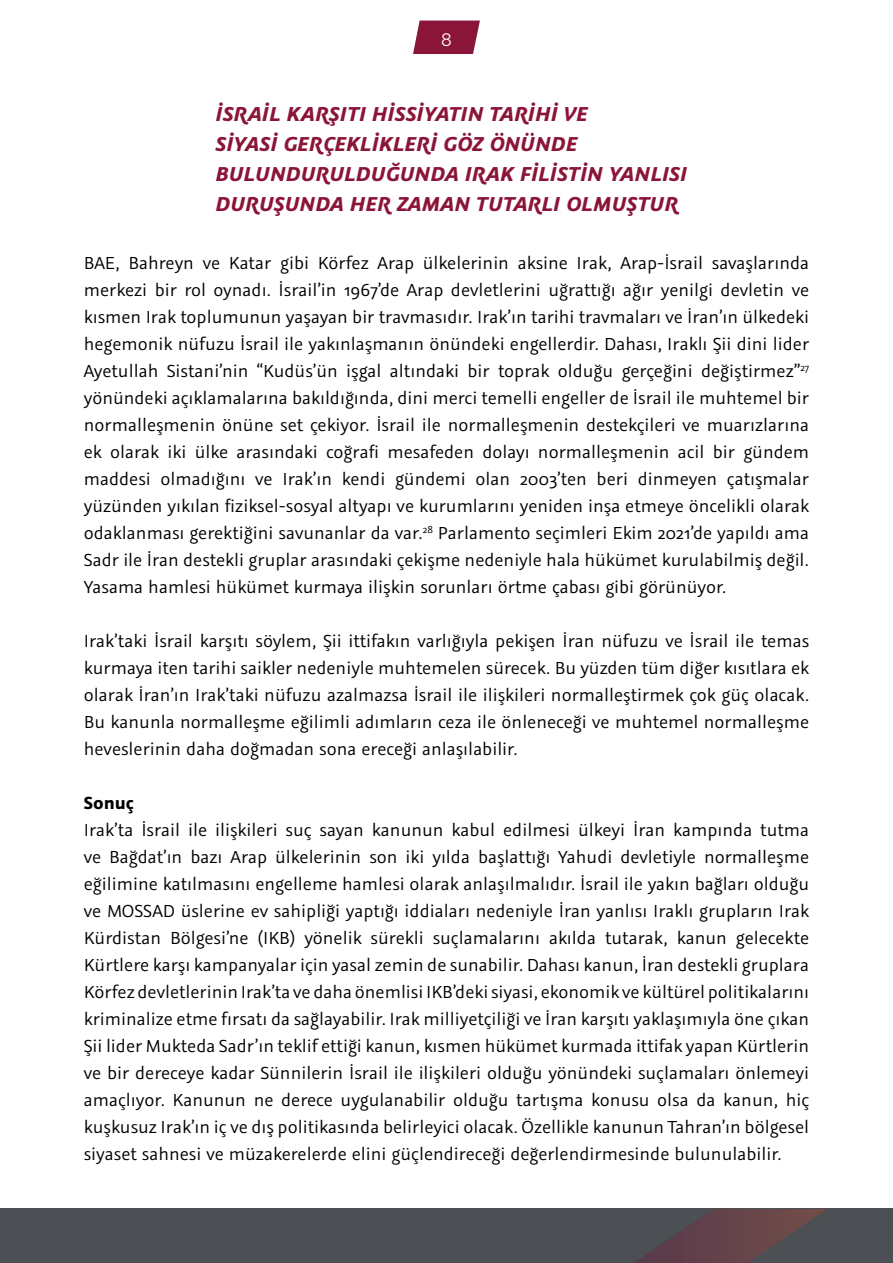
<style>
.page{position:relative;width:893px;height:1263px;background:#fff}
.page>*{position:absolute;margin:0;border:0;box-sizing:border-box;transform-origin:0 0}
.t1{font:italic 700 22.5px/30px "Graublau Sans";letter-spacing:.01em;color:#8b1538}
.t2{font:19.5px/27px "Graublau Sans";color:#000;text-align:justify}
.t3{font:700 19.5px "Graublau Sans";color:#000}
.t4{font:18px "Raleway";color:#fff}
</style>
<div class="page">
<svg style="left:413px;top:21px;width:67px;height:33px;background:#962c4c"></svg>
<div style="left:0;top:1209px;width:893px;height:54px;background:#4c4f53"></div>
<svg style="left:634px;top:1209px;width:192px;height:54px"></svg>
<p class="t4" style="left:441px;top:29px;width:12px">8</p>
<p class="t1" style="left:216px;top:99px;width:473px">İSRAIL KARŞITI HISSIYATIN TARIHI VE<br>SIYASI GERÇEKLIKLERI GÖZ ÖNÜNDE BULUNDURULDUĞUNDA IRAK FILISTIN YANLISI DURUŞUNDA HER ZAMAN TUTARLI OLMUŞTUR</p>
<p class="t2" style="left:84px;top:249px;width:727px">BAE, Bahreyn ve Katar gibi Körfez Arap ülkelerinin aksine Irak, Arap-İsrail savaşlarında merkezi bir rol oynadı. İsrail’in 1967’de Arap devletlerini uğrattığı ağır yenilgi devletin ve kısmen Irak toplumunun yaşayan bir travmasıdır. Irak’ın tarihi travmaları ve İran’ın ülkedeki hegemonik nüfuzu İsrail ile yakınlaşmanın önündeki engellerdir. Dahası, Iraklı Şii dini lider Ayetullah Sistani’nin “Kudüs’ün işgal altındaki bir toprak olduğu gerçeğini değiştirmez”<sup>27 </sup>yönündeki açıklamalarına bakıldığında, dini merci temelli engeller de İsrail ile muhtemel bir normalleşmenin önüne set çekiyor. İsrail ile normalleşmenin destekçileri ve muarızlarına ek olarak iki ülke arasındaki coğrafi mesafeden dolayı normalleşmenin acil bir gündem maddesi olmadığını ve Irak’ın kendi gündemi olan 2003’ten beri dinmeyen çatışmalar yüzünden yıkılan fiziksel-sosyal altyapı ve kurumlarını yeniden inşa etmeye öncelikli olarak odaklanması gerektiğini savunanlar da var.<sup>28</sup> Parlamento seçimleri Ekim 2021’de yapıldı ama Sadr ile İran destekli gruplar arasındaki çekişme nedeniyle hala hükümet kurulabilmiş değil.<br>Yasama hamlesi hükümet kurmaya ilişkin sorunları örtme çabası gibi görünüyor.</p>
<p class="t2" style="left:84px;top:627px;width:727px">Irak’taki İsrail karşıtı söylem, Şii ittifakın varlığıyla pekişen İran nüfuzu ve İsrail ile temas kurmaya iten tarihi saikler nedeniyle muhtemelen sürecek. Bu yüzden tüm diğer kısıtlara ek olarak İran’ın Irak’taki nüfuzu azalmazsa İsrail ile ilişkileri normalleştirmek çok güç olacak.<br>Bu kanunla normalleşme eğilimli adımların ceza ile önleneceği ve muhtemel normalleşme heveslerinin daha doğmadan sona ereceği anlaşılabilir.</p>
<p class="t3" style="left:84px;top:790px;width:52px">Sonuç</p>
<p class="t2" style="left:84px;top:816px;width:727px">Irak’ta İsrail ile ilişkileri suç sayan kanunun kabul edilmesi ülkeyi İran kampında tutma ve Bağdat’ın bazı Arap ülkelerinin son iki yılda başlattığı Yahudi devletiyle normalleşme eğilimine katılmasını engelleme hamlesi olarak anlaşılmalıdır. İsrail ile yakın bağları olduğu ve MOSSAD üslerine ev sahipliği yaptığı iddiaları nedeniyle İran yanlısı Iraklı grupların Irak Kürdistan Bölgesi’ne (IKB) yönelik sürekli suçlamalarını akılda tutarak, kanun gelecekte Kürtlere karşı kampanyalar için yasal zemin de sunabilir. Dahası kanun, İran destekli gruplara Körfez devletlerinin Irak’ta ve daha önemlisi IKB’deki siyasi, ekonomik ve kültürel politikalarını kriminalize etme fırsatı da sağlayabilir. Irak milliyetçiliği ve İran karşıtı yaklaşımıyla öne çıkan Şii lider Mukteda Sadr’ın teklif ettiği kanun, kısmen hükümet kurmada ittifak yapan Kürtlerin ve bir dereceye kadar Sünnilerin İsrail ile ilişkileri olduğu yönündeki suçlamaları önlemeyi amaçlıyor. Kanunun ne derece uygulanabilir olduğu tartışma konusu olsa da kanun, hiç kuşkusuz Irak’ın iç ve dış politikasında belirleyici olacak. Özellikle kanunun Tahran’ın bölgesel siyaset sahnesi ve müzakerelerde elini güçlendireceği değerlendirmesinde bulunulabilir.</p>
</div>
